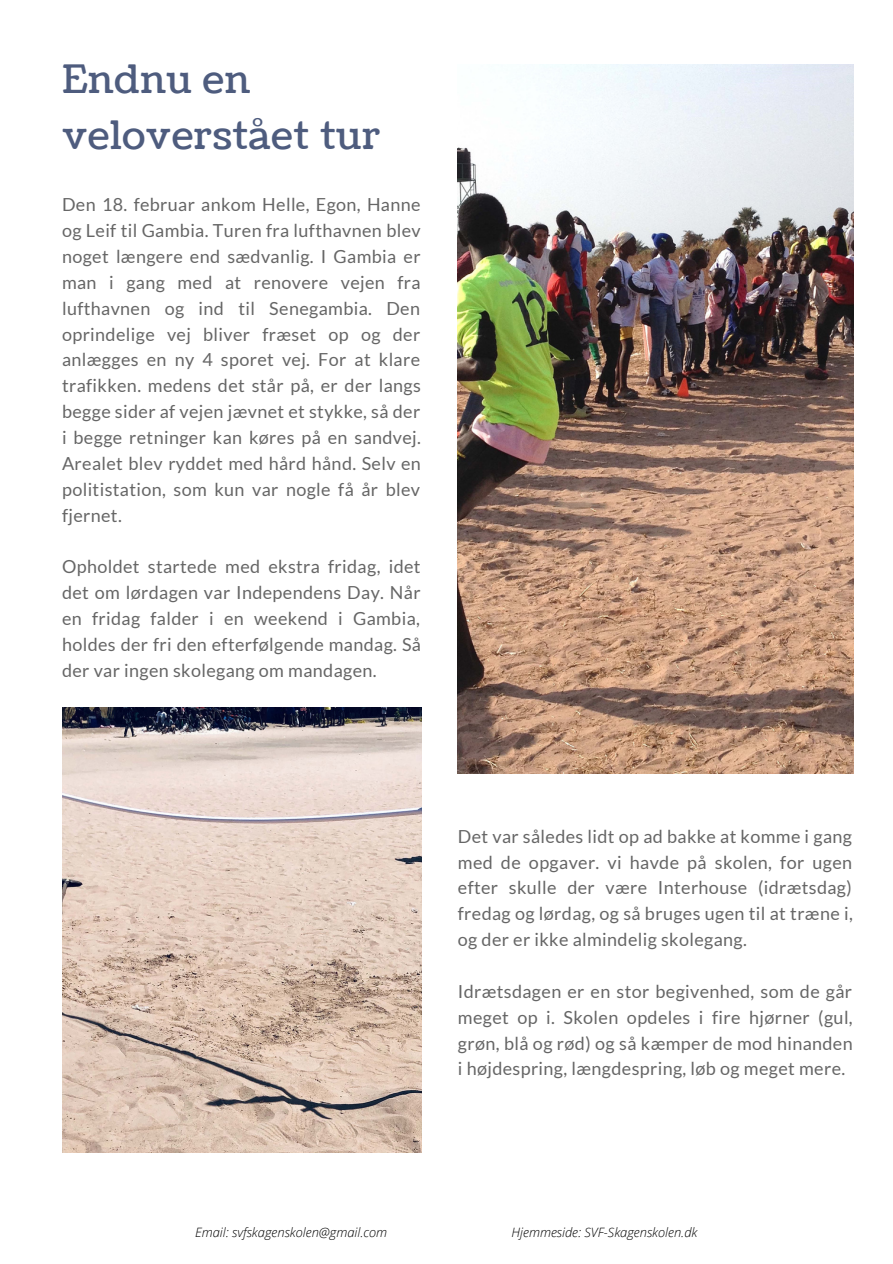
<style>
.page{position:relative;width:893px;height:1264px;background:#fff}
.page>*{position:absolute;margin:0;border:0;box-sizing:border-box;transform-origin:0 0}
.t1{font:39px/56.2px "Coustard";letter-spacing:.02em;color:#4e5c7e}
.t2{font:18px/25.8px "Lato";letter-spacing:.02em;color:#666;text-align:justify}
.t3{font:italic 300 12.9px "Open Sans";color:#000}
</style>
<div class="page">
<img style="left:458px;top:64px;width:395px;height:709px">
<img style="left:62px;top:707px;width:360px;height:445px">
<h1 class="t1" style="left:62px;top:52px;width:320px">Endnu en veloverstået tur</h1>
<p class="t2" style="left:62px;top:191px;width:360px">Den 18. februar ankom Helle, Egon, Hanne og Leif til Gambia. Turen fra lufthavnen blev noget længere end sædvanlig. I Gambia er man i gang med at renovere vejen fra lufthavnen og ind til Senegambia. Den oprindelige vej bliver fræset op og der anlægges en ny 4 sporet vej. For at klare trafikken. medens det står på, er der langs begge sider af vejen jævnet et stykke, så der i begge retninger kan køres på en sandvej.<br>Arealet blev ryddet med hård hånd. Selv en politistation, som kun var nogle få år blev fjernet.</p>
<p class="t2" style="left:62px;top:553px;width:360px">Opholdet startede med ekstra fridag, idet det om lørdagen var Independens Day. Når en fridag falder i en weekend i Gambia, holdes der fri den efterfølgende mandag. Så der var ingen skolegang om mandagen.</p>
<p class="t2" style="left:458px;top:822px;width:396px">Det var således lidt op ad bakke at komme i gang med de opgaver. vi havde på skolen, for ugen efter skulle der være Interhouse (idrætsdag) fredag og lørdag, og så bruges ugen til at træne i, og der er ikke almindelig skolegang.</p>
<p class="t2" style="left:458px;top:978px;width:396px">Idrætsdagen er en stor begivenhed, som de går meget op i. Skolen opdeles i fire hjørner (gul, grøn, blå og rød) og så kæmper de mod hinanden i højdespring, længdespring, løb og meget mere.</p>
<p class="t3" style="left:195px;top:1223px;width:194px">Email: svfskagenskolen@gmail.com</p>
<p class="t3" style="left:511px;top:1223px;width:187px">Hjemmeside: SVF-Skagenskolen.dk</p>
</div>
